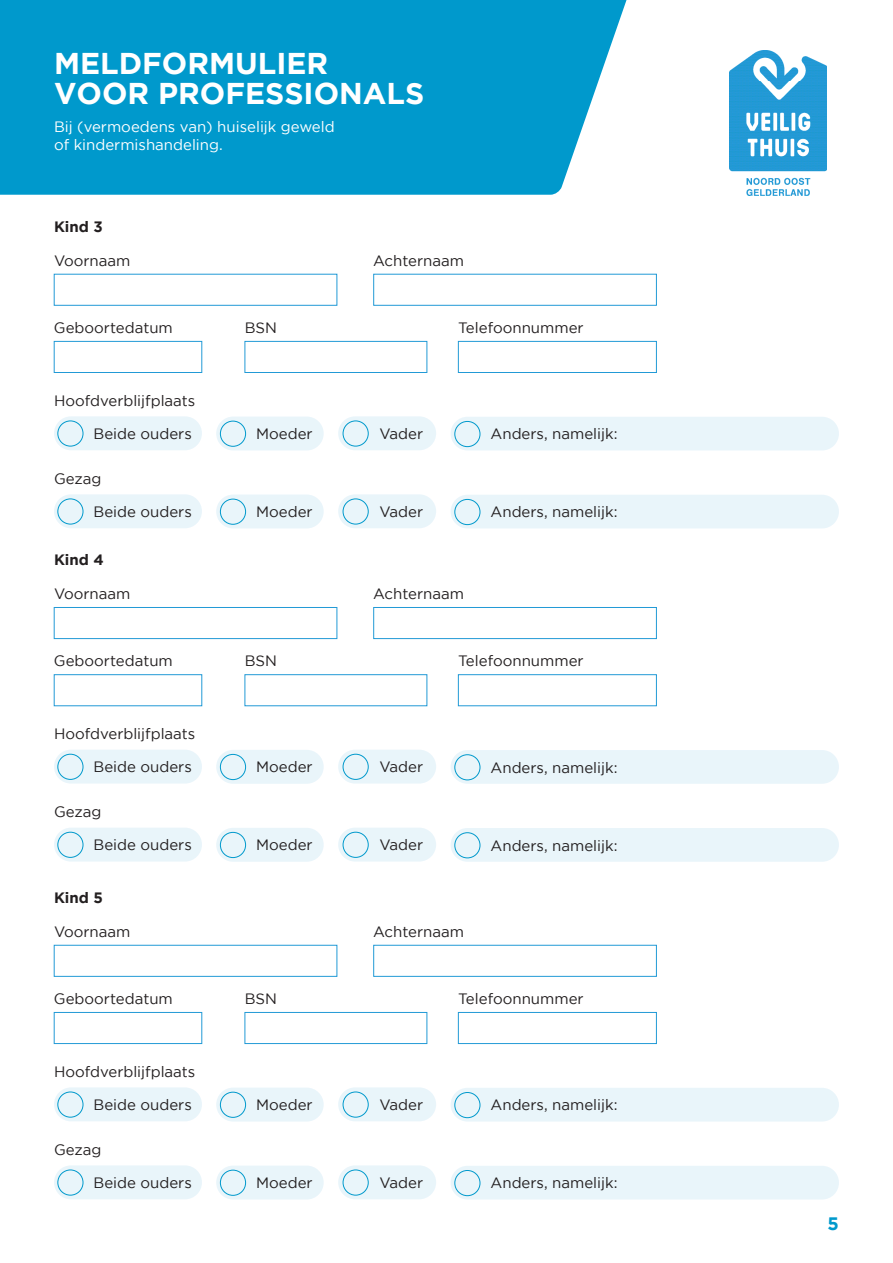
<style>
.page{position:relative;width:893px;height:1263px;background:#fff}
.page>*{position:absolute;margin:0;border:0;box-sizing:border-box;transform-origin:0 0}
.t1{font:700 30px "Gotham";color:#fff}
.t2{font:700 18px "Gotham";color:#09c}
.t3{font:15px "Gotham";color:#231f20}
.t4{font:15px "Gotham";color:#fff}
.t5{font:700 15px "Gotham";color:#231f20}
</style>
<div class="page">
<div style="left:0;top:0;width:627px;height:195px;background:#09c"></div>
<img style="left:729px;top:51px;width:98px;height:144px">
<div style="left:54px;top:1012px;width:148px;height:32px;border:1px solid #229ad6"></div>
<div style="left:54px;top:674px;width:148px;height:32px;border:1px solid #229ad6"></div>
<div style="left:54px;top:341px;width:148px;height:32px;border:1px solid #229ad6"></div>
<div style="left:54px;top:945px;width:283px;height:31px;border:1px solid #229ad6"></div>
<div style="left:54px;top:607px;width:283px;height:32px;border:1px solid #229ad6"></div>
<div style="left:245px;top:1012px;width:182px;height:32px;border:1px solid #229ad6"></div>
<div style="left:245px;top:674px;width:182px;height:32px;border:1px solid #229ad6"></div>
<div style="left:245px;top:341px;width:182px;height:32px;border:1px solid #229ad6"></div>
<div style="left:458px;top:1012px;width:199px;height:32px;border:1px solid #229ad6"></div>
<div style="left:458px;top:674px;width:199px;height:32px;border:1px solid #229ad6"></div>
<div style="left:458px;top:341px;width:199px;height:32px;border:1px solid #229ad6"></div>
<div style="left:373px;top:945px;width:284px;height:31px;border:1px solid #229ad6"></div>
<div style="left:373px;top:607px;width:284px;height:32px;border:1px solid #229ad6"></div>
<div style="left:338px;top:1087px;width:98px;height:34px;background:#e9f5fa;border-radius:17px"></div>
<div style="left:338px;top:750px;width:98px;height:34px;background:#e9f5fa;border-radius:17px"></div>
<div style="left:338px;top:416px;width:98px;height:34px;background:#e9f5fa;border-radius:17px"></div>
<div style="left:338px;top:1165px;width:98px;height:34px;background:#e9f5fa;border-radius:17px"></div>
<div style="left:338px;top:828px;width:98px;height:33px;background:#e9f5fa;border-radius:17px"></div>
<div style="left:338px;top:494px;width:98px;height:34px;background:#e9f5fa;border-radius:17px"></div>
<div style="left:216px;top:1087px;width:108px;height:34px;background:#e9f5fa;border-radius:17px"></div>
<div style="left:216px;top:750px;width:108px;height:34px;background:#e9f5fa;border-radius:17px"></div>
<div style="left:216px;top:416px;width:108px;height:34px;background:#e9f5fa;border-radius:17px"></div>
<div style="left:216px;top:1165px;width:108px;height:34px;background:#e9f5fa;border-radius:17px"></div>
<div style="left:216px;top:828px;width:108px;height:34px;background:#e9f5fa;border-radius:17px"></div>
<div style="left:216px;top:494px;width:108px;height:34px;background:#e9f5fa;border-radius:17px"></div>
<div style="left:54px;top:1087px;width:148px;height:34px;background:#e9f5fa;border-radius:17px"></div>
<div style="left:54px;top:750px;width:148px;height:34px;background:#e9f5fa;border-radius:17px"></div>
<div style="left:54px;top:416px;width:148px;height:34px;background:#e9f5fa;border-radius:17px"></div>
<div style="left:54px;top:1165px;width:148px;height:34px;background:#e9f5fa;border-radius:17px"></div>
<div style="left:54px;top:828px;width:148px;height:33px;background:#e9f5fa;border-radius:17px"></div>
<div style="left:54px;top:494px;width:148px;height:34px;background:#e9f5fa;border-radius:17px"></div>
<div style="left:451px;top:1088px;width:388px;height:33px;background:#e9f5fa;border-radius:17px"></div>
<div style="left:451px;top:750px;width:388px;height:34px;background:#e9f5fa;border-radius:17px"></div>
<div style="left:451px;top:417px;width:388px;height:33px;background:#e9f5fa;border-radius:17px"></div>
<div style="left:451px;top:1166px;width:388px;height:33px;background:#e9f5fa;border-radius:17px"></div>
<div style="left:451px;top:828px;width:388px;height:34px;background:#e9f5fa;border-radius:17px"></div>
<div style="left:451px;top:495px;width:388px;height:33px;background:#e9f5fa;border-radius:17px"></div>
<div style="left:343px;top:1092px;width:25px;height:25px;border:1px solid #09c;border-radius:50%"></div>
<div style="left:343px;top:754px;width:25px;height:25px;border:1px solid #09c;border-radius:50%"></div>
<div style="left:343px;top:421px;width:25px;height:25px;border:1px solid #09c;border-radius:50%"></div>
<div style="left:343px;top:1170px;width:25px;height:25px;border:1px solid #09c;border-radius:50%"></div>
<div style="left:343px;top:832px;width:25px;height:25px;border:1px solid #09c;border-radius:50%"></div>
<div style="left:343px;top:499px;width:25px;height:25px;border:1px solid #09c;border-radius:50%"></div>
<div style="left:220px;top:1092px;width:26px;height:25px;border:1px solid #09c;border-radius:50%"></div>
<div style="left:220px;top:754px;width:26px;height:26px;border:1px solid #09c;border-radius:50%"></div>
<div style="left:220px;top:421px;width:26px;height:25px;border:1px solid #09c;border-radius:50%"></div>
<div style="left:220px;top:1170px;width:26px;height:25px;border:1px solid #09c;border-radius:50%"></div>
<div style="left:220px;top:832px;width:26px;height:26px;border:1px solid #09c;border-radius:50%"></div>
<div style="left:220px;top:499px;width:26px;height:25px;border:1px solid #09c;border-radius:50%"></div>
<div style="left:58px;top:1092px;width:25px;height:25px;border:1px solid #09c;border-radius:50%"></div>
<div style="left:58px;top:754px;width:25px;height:25px;border:1px solid #09c;border-radius:50%"></div>
<div style="left:58px;top:421px;width:25px;height:25px;border:1px solid #09c;border-radius:50%"></div>
<div style="left:58px;top:1170px;width:25px;height:25px;border:1px solid #09c;border-radius:50%"></div>
<div style="left:58px;top:832px;width:25px;height:25px;border:1px solid #09c;border-radius:50%"></div>
<div style="left:58px;top:499px;width:25px;height:25px;border:1px solid #09c;border-radius:50%"></div>
<div style="left:455px;top:1092px;width:25px;height:26px;border:1px solid #09c;border-radius:50%"></div>
<div style="left:455px;top:754px;width:25px;height:26px;border:1px solid #09c;border-radius:50%"></div>
<div style="left:455px;top:421px;width:25px;height:26px;border:1px solid #09c;border-radius:50%"></div>
<div style="left:455px;top:1170px;width:25px;height:26px;border:1px solid #09c;border-radius:50%"></div>
<div style="left:455px;top:832px;width:25px;height:26px;border:1px solid #09c;border-radius:50%"></div>
<div style="left:455px;top:499px;width:25px;height:26px;border:1px solid #09c;border-radius:50%"></div>
<p class="t1" style="left:54px;top:46px;width:276px">MELDFORMULIER</p>
<p class="t1" style="left:54px;top:76px;width:372px">VOOR PROFESSIONALS</p>
<p class="t4" style="left:54px;top:118px;width:282px">Bij (vermoedens van) huiselijk geweld</p>
<p class="t4" style="left:54px;top:136px;width:170px">of kindermishandeling.</p>
<p class="t5" style="left:54px;top:218px;width:50px">Kind 3</p>
<p class="t3" style="left:54px;top:252px;width:78px">Voornaam</p>
<p class="t3" style="left:54px;top:319px;width:120px">Geboortedatum</p>
<p class="t3" style="left:54px;top:392px;width:143px">Hoofdverblijfplaats</p>
<p class="t3" style="left:94px;top:425px;width:100px">Beide ouders</p>
<p class="t3" style="left:54px;top:470px;width:49px">Gezag</p>
<p class="t3" style="left:94px;top:503px;width:100px">Beide ouders</p>
<p class="t5" style="left:54px;top:551px;width:51px">Kind 4</p>
<p class="t3" style="left:54px;top:585px;width:78px">Voornaam</p>
<p class="t3" style="left:54px;top:653px;width:120px">Geboortedatum</p>
<p class="t3" style="left:54px;top:725px;width:143px">Hoofdverblijfplaats</p>
<p class="t3" style="left:94px;top:759px;width:100px">Beide ouders</p>
<p class="t3" style="left:54px;top:803px;width:49px">Gezag</p>
<p class="t3" style="left:94px;top:837px;width:100px">Beide ouders</p>
<p class="t5" style="left:54px;top:889px;width:50px">Kind 5</p>
<p class="t3" style="left:54px;top:923px;width:78px">Voornaam</p>
<p class="t3" style="left:54px;top:990px;width:120px">Geboortedatum</p>
<p class="t3" style="left:54px;top:1063px;width:143px">Hoofdverblijfplaats</p>
<p class="t3" style="left:94px;top:1096px;width:100px">Beide ouders</p>
<p class="t3" style="left:54px;top:1141px;width:49px">Gezag</p>
<p class="t3" style="left:94px;top:1174px;width:100px">Beide ouders</p>
<p class="t3" style="left:245px;top:319px;width:34px">BSN</p>
<p class="t3" style="left:256px;top:426px;width:58px">Moeder</p>
<p class="t3" style="left:256px;top:504px;width:58px">Moeder</p>
<p class="t3" style="left:245px;top:652px;width:34px">BSN</p>
<p class="t3" style="left:256px;top:759px;width:58px">Moeder</p>
<p class="t3" style="left:256px;top:837px;width:58px">Moeder</p>
<p class="t3" style="left:245px;top:990px;width:34px">BSN</p>
<p class="t3" style="left:256px;top:1097px;width:58px">Moeder</p>
<p class="t3" style="left:256px;top:1174px;width:58px">Moeder</p>
<p class="t3" style="left:373px;top:252px;width:92px">Achternaam</p>
<p class="t3" style="left:458px;top:319px;width:127px">Telefoonnummer</p>
<p class="t3" style="left:379px;top:425px;width:45px">Vader</p>
<p class="t3" style="left:379px;top:503px;width:45px">Vader</p>
<p class="t3" style="left:491px;top:426px;width:128px">Anders, namelijk:</p>
<p class="t3" style="left:491px;top:504px;width:128px">Anders, namelijk:</p>
<p class="t3" style="left:373px;top:586px;width:92px">Achternaam</p>
<p class="t3" style="left:458px;top:652px;width:127px">Telefoonnummer</p>
<p class="t3" style="left:379px;top:759px;width:45px">Vader</p>
<p class="t3" style="left:379px;top:837px;width:45px">Vader</p>
<p class="t3" style="left:491px;top:759px;width:128px">Anders, namelijk:</p>
<p class="t3" style="left:491px;top:837px;width:128px">Anders, namelijk:</p>
<p class="t3" style="left:373px;top:923px;width:92px">Achternaam</p>
<p class="t3" style="left:458px;top:990px;width:127px">Telefoonnummer</p>
<p class="t3" style="left:379px;top:1096px;width:45px">Vader</p>
<p class="t3" style="left:379px;top:1174px;width:45px">Vader</p>
<p class="t3" style="left:491px;top:1097px;width:128px">Anders, namelijk:</p>
<p class="t3" style="left:491px;top:1175px;width:128px">Anders, namelijk:</p>
<p class="t2" style="left:828px;top:1213px;width:13px">5</p>
</div>
